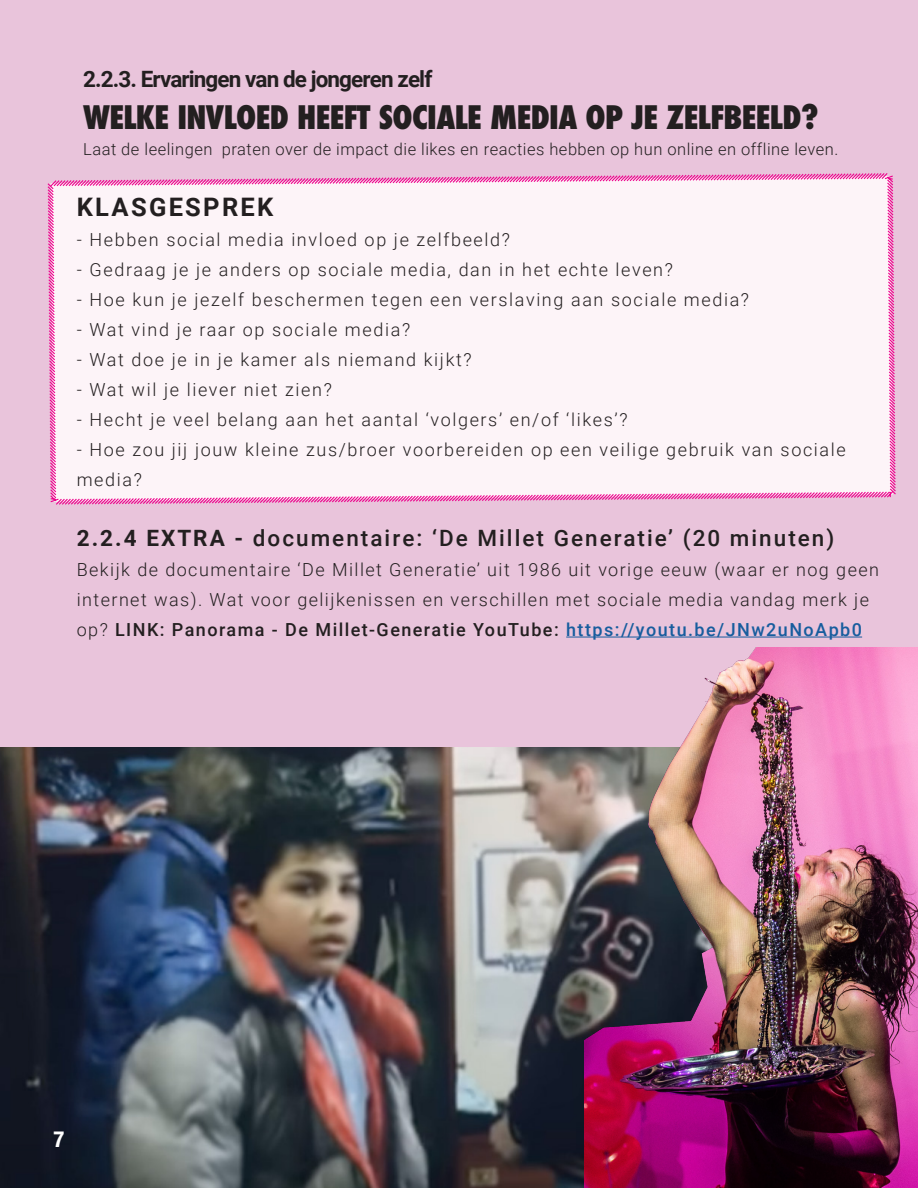
<style>
.page{position:relative;width:918px;height:1188px;background:#e9c4db}
.page>*{position:absolute;margin:0;border:0;box-sizing:border-box;transform-origin:0 0}
.INHOUD_THF{font:800 condensed 31.5px "Futura";letter-spacing:-.02em;color:#231f20}
.INHOUD_THF-2{font:700 25.5px "Roboto";letter-spacing:.09em;color:#231f20}
.INHOUD_THF-3{font:500 22.5px "Roboto";letter-spacing:.09em;color:#231f20}
.INHOUD_THF-4{font:700 22.5px "Roboto";letter-spacing:-.04em;color:#231f20}
.INHOUD_THF-5{font:700 condensed 22.5px "Helvetica Neue";color:#fff}
.INHOUD_THF-6{font:300 18px/30px "Roboto";letter-spacing:.09em;color:#231f20}
.INHOUD_THF-7{font:300 16.5px "Roboto";letter-spacing:.03em;color:#231f20}
.s1{font-weight:700}
.s2{font-weight:500}
.s3{font-weight:500;color:#175d9e}
</style>
<div class="page">
<svg style="left:47px;top:173px;width:849px;height:332px;background:#fbecf4"></svg>
<hr style="left:566px;top:637px;width:296px;height:1px;background:#175d9e">
<img style="left:0;top:747px;width:584px;height:441px">
<img style="left:584px;top:647px;width:334px;height:541px">
<p class="INHOUD_THF-4" style="left:83px;top:63px;width:351px">2.2.3. Ervaringen van de jongeren zelf</p>
<p class="INHOUD_THF" style="left:83px;top:96px;width:737px">WELKE INVLOED HEEFT SOCIALE MEDIA OP JE ZELFBEELD?</p>
<p class="INHOUD_THF-7" style="left:83px;top:137px;width:757px">Laat de leelingen praten over de impact die likes en reacties hebben op hun online en offline leven.</p>
<p class="INHOUD_THF-2" style="left:77px;top:189px;width:198px">KLASGESPREK</p>
<p class="INHOUD_THF-6" style="left:77px;top:224px;width:435px">- Hebben social media invloed op je zelfbeeld?</p>
<p class="INHOUD_THF-6" style="left:77px;top:254px;width:598px">- Gedraag je je anders op sociale media, dan in het echte leven?</p>
<p class="INHOUD_THF-6" style="left:77px;top:284px;width:674px">- Hoe kun je jezelf beschermen tegen een verslaving aan sociale media?</p>
<p class="INHOUD_THF-6" style="left:77px;top:314px;width:335px">- Wat vind je raar op sociale media?</p>
<p class="INHOUD_THF-6" style="left:77px;top:344px;width:396px">- Wat doe je in je kamer als niemand kijkt?</p>
<p class="INHOUD_THF-6" style="left:77px;top:374px;width:257px">- Wat wil je liever niet zien?</p>
<p class="INHOUD_THF-6" style="left:77px;top:404px;width:552px">- Hecht je veel belang aan het aantal ‘volgers’ en/of ‘likes’?</p>
<p class="INHOUD_THF-6" style="left:77px;top:434px;width:771px">- Hoe zou jij jouw kleine zus/broer voorbereiden op een veilige gebruik van sociale media?</p>
<p class="INHOUD_THF-3" style="left:77px;top:522px;width:759px"><span class="s1">2.2.4 EXTRA -</span> documentaire: ‘De Millet Generatie’ (20 minuten)</p>
<p class="INHOUD_THF-6" style="left:77px;top:554px;width:804px">Bekijk de documentaire ‘De Millet Generatie’ uit 1986 uit vorige eeuw (waar er nog geen internet was). Wat voor gelijkenissen en verschillen met sociale media vandag merk je op? <span class="s2">LINK: Panorama - De Millet-Generatie YouTube:</span> <span class="s3">https://youtu.be/JNw2uNoApb0</span></p>
<p class="INHOUD_THF-5" style="left:54px;top:1120px;width:12px">7</p>
</div>
